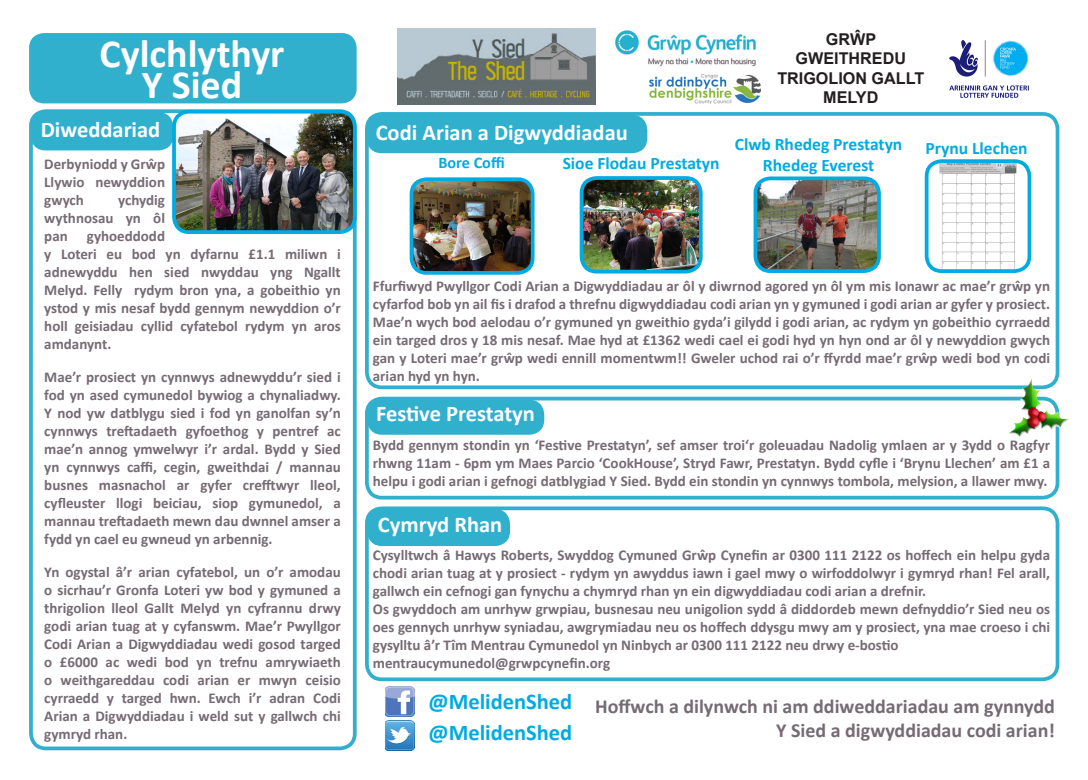
<style>
.page{position:relative;width:1088px;height:780px;background:#fff}
.page>*{position:absolute;margin:0;border:0;box-sizing:border-box;transform-origin:0 0}
.t1{font:700 40px "Calibri";color:#fff}
.t2{font:700 22.5px "Calibri";color:#fff}
.t3{font:700 22.5px "Calibri";color:#00abe1}
.t4{font:700 20px/24px "Calibri";color:#766b73;text-align:right}
.t5{font:700 17.5px "Calibri";color:#00abe1}
.t6{font:700 16.25px/19.5px "Arial";color:#231f20;text-align:center}
.t7{font:700 16.25px "Calibri";color:#00abe1}
.t8{font:700 15px/18px "Calibri";color:#766b73;text-align:justify}
</style>
<div class="page">
<img style="left:949px;top:40px;width:80px;height:58px">
<div style="left:29px;top:33px;width:328px;height:70px;background:#31b0cd;border-radius:15px"></div>
<img style="left:615px;top:30px;width:141px;height:37px">
<img style="left:649px;top:74px;width:111px;height:30px">
<img style="left:397px;top:28px;width:199px;height:76px">
<div style="left:365px;top:506px;width:694px;height:175px;border:4px solid #31b0cd;border-radius:15px"></div>
<div style="left:365px;top:112px;width:694px;height:277px;border:4px solid #31b0cd;border-radius:15px"></div>
<div style="left:365px;top:396px;width:694px;height:103px;border:4px solid #31b0cd;border-radius:15px"></div>
<div style="left:29px;top:109px;width:328px;height:641px;border:4px solid #31b0cd;border-radius:15px"></div>
<div style="left:30px;top:112px;width:143px;height:38px;background:#31b0cd;border-radius:15px"></div>
<img style="left:174px;top:112px;width:181px;height:120px">
<div style="left:172px;top:110px;width:185px;height:124px;border:4px solid #00abe1;border-radius:15px"></div>
<div style="left:366px;top:115px;width:281px;height:38px;background:#31b0cd;border-radius:15px"></div>
<div style="left:367px;top:400px;width:177px;height:34px;background:#31b0cd;border-radius:15px"></div>
<div style="left:367px;top:509px;width:143px;height:37px;background:#31b0cd;border-radius:15px"></div>
<img style="left:385px;top:686px;width:29px;height:30px">
<img style="left:385px;top:720px;width:29px;height:30px">
<img style="left:1008px;top:379px;width:60px;height:59px">
<img style="left:939px;top:164px;width:78px;height:104px">
<div style="left:925px;top:159px;width:106px;height:114px;border:4px solid #00abe1;border-radius:15px"></div>
<img style="left:582px;top:181px;width:116px;height:90px">
<div style="left:580px;top:176px;width:123px;height:97px;border:4px solid #00abe1;border-radius:15px"></div>
<img style="left:415px;top:182px;width:117px;height:88px">
<div style="left:410px;top:177px;width:124px;height:98px;border:4px solid #00abe1;border-radius:15px"></div>
<img style="left:758px;top:181px;width:118px;height:87px">
<div style="left:753px;top:176px;width:128px;height:97px;border:4px solid #00abe1;border-radius:15px"></div>
<p class="t1" style="left:100px;top:28px;width:186px">Cylchlythyr</p>
<p class="t1" style="left:142px;top:59px;width:102px">Y Sied</p>
<p class="t2" style="left:41px;top:115px;width:121px">Diweddariad</p>
<p class="t8" style="left:44px;top:155px;width:122px">Derbyniodd y Grŵp Llywio newyddion gwych</p>
<p class="t8" style="left:44px;top:191px;width:122px;text-indent:74px">ychydig wythnosau yn ôl pan</p>
<p class="t8" style="left:44px;top:227px;width:298px;text-align:left;text-indent:43px">gyhoeddodd<br>y Loteri eu bod yn dyfarnu £1.1 miliwn i adnewyddu hen sied nwyddau yng Ngallt<br>Melyd. Felly rydym bron yna, a gobeithio yn ystod y mis nesaf bydd gennym newyddion o’r holl geisiadau cyllid cyfatebol rydym yn aros amdanynt.</p>
<p class="t8" style="left:44px;top:368px;width:298px">Mae’r prosiect yn cynnwys adnewyddu’r sied i fod yn ased cymunedol bywiog a chynaliadwy.<br>Y nod yw datblygu sied i fod yn ganolfan sy’n cynnwys treftadaeth gyfoethog y pentref ac mae’n annog ymwelwyr i’r ardal. Bydd y Sied yn cynnwys caffi, cegin, gweithdai / mannau busnes masnachol ar gyfer crefftwyr lleol, cyfleuster llogi beiciau, siop gymunedol, a mannau treftadaeth mewn dau dwnnel amser a fydd yn cael eu gwneud yn arbennig.</p>
<p class="t8" style="left:44px;top:563px;width:298px">Yn ogystal â’r arian cyfatebol, un o’r amodau o sicrhau’r Gronfa Loteri yw bod y gymuned a thrigolion lleol Gallt Melyd yn cyfrannu drwy godi arian tuag at y cyfanswm. Mae’r Pwyllgor Codi Arian a Digwyddiadau wedi gosod targed o £6000 ac wedi bod yn trefnu amrywiaeth o weithgareddau codi arian er mwyn ceisio cyrraedd y targed hwn. Ewch i’r adran Codi Arian a Digwyddiadau i weld sut y gallwch chi gymryd rhan.</p>
<p class="t2" style="left:376px;top:118px;width:254px">Codi Arian a Digwyddiadau</p>
<p class="t7" style="left:438px;top:152px;width:68px">Bore Coffi</p>
<p class="t5" style="left:563px;top:152px;width:158px">Sioe Flodau Prestatyn</p>
<p class="t6" style="left:777px;top:30px;width:148px">GRŴP<br>GWEITHREDU<br>TRIGOLION GALLT<br>MELYD</p>
<p class="t5" style="left:735px;top:133px;width:169px">Clwb Rhedeg Prestatyn</p>
<p class="t5" style="left:763px;top:154px;width:113px">Rhedeg Everest</p>
<p class="t5" style="left:925px;top:137px;width:104px">Prynu Llechen</p>
<p class="t8" style="left:373px;top:277px;width:679px">Ffurfiwyd Pwyllgor Codi Arian a Digwyddiadau ar ôl y diwrnod agored yn ôl ym mis Ionawr ac mae’r grŵp yn cyfarfod bob yn ail fis i drafod a threfnu digwyddiadau codi arian yn y gymuned i godi arian ar gyfer y prosiect.<br>Mae’n wych bod aelodau o’r gymuned yn gweithio gyda’i gilydd i godi arian, ac rydym yn gobeithio cyrraedd ein targed dros y 18 mis nesaf. Mae hyd at £1362 wedi cael ei godi hyd yn hyn ond ar ôl y newyddion gwych gan y Loteri mae’r grŵp wedi ennill momentwm!! Gweler uchod rai o’r ffyrdd mae’r grŵp wedi bod yn codi arian hyd yn hyn.</p>
<p class="t2" style="left:376px;top:399px;width:160px">Festive Prestatyn</p>
<p class="t8" style="left:373px;top:435px;width:679px">Bydd gennym stondin yn ‘Festive Prestatyn’, sef amser troi‘r goleuadau Nadolig ymlaen ar y 3ydd o Ragfyr rhwng 11am - 6pm ym Maes Parcio ‘CookHouse’, Stryd Fawr, Prestatyn. Bydd cyfle i ‘Brynu Llechen’ am £1 a helpu i godi arian i gefnogi datblygiad Y Sied. Bydd ein stondin yn cynnwys tombola, melysion, a llawer mwy.</p>
<p class="t2" style="left:378px;top:510px;width:126px">Cymryd Rhan</p>
<p class="t8" style="left:373px;top:546px;width:679px">Cysylltwch â Hawys Roberts, Swyddog Cymuned Grŵp Cynefin ar 0300 111 2122 os hoffech ein helpu gyda chodi arian tuag at y prosiect - rydym yn awyddus iawn i gael mwy o wirfoddolwyr i gymryd rhan! Fel arall, gallwch ein cefnogi gan fynychu a chymryd rhan yn ein digwyddiadau codi arian a drefnir.</p>
<p class="t8" style="left:373px;top:600px;width:679px">Os gwyddoch am unrhyw grwpiau, busnesau neu unigolion sydd â diddordeb mewn defnyddio’r Sied neu os oes gennych unrhyw syniadau, awgrymiadau neu os hoffech ddysgu mwy am y prosiect, yna mae croeso i chi gysylltu â’r Tîm Mentrau Cymunedol yn Ninbych ar 0300 111 2122 neu drwy e-bostio</p>
<p class="t8" style="left:373px;top:654px;width:239px">mentraucymunedol@grwpcynefin.org</p>
<p class="t3" style="left:428px;top:687px;width:145px">@MelidenShed</p>
<p class="t3" style="left:428px;top:718px;width:145px">@MelidenShed</p>
<p class="t4" style="left:595px;top:694px;width:461px">Hoffwch a dilynwch ni am ddiweddariadau am gynnydd<br>Y Sied a digwyddiadau codi arian!</p>
</div>
